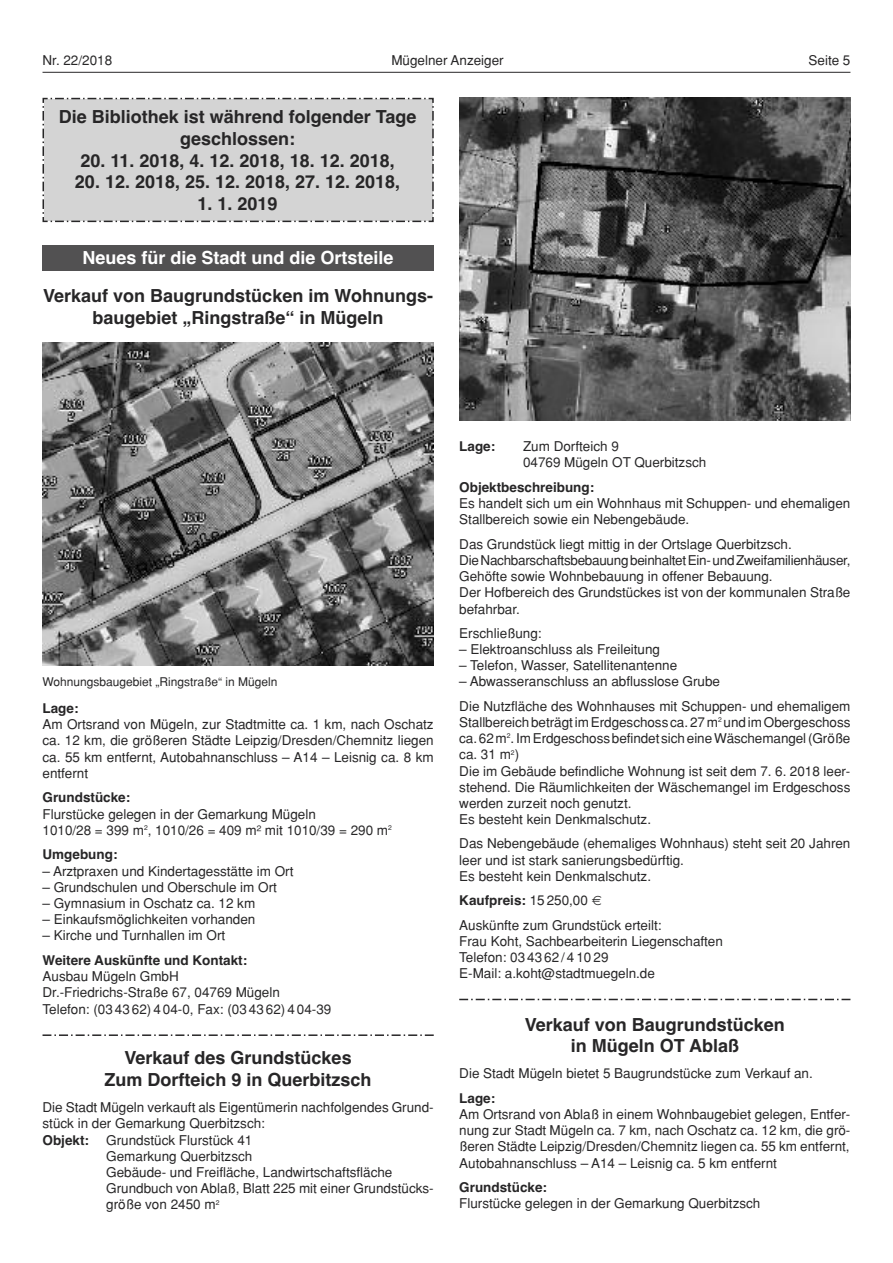
<style>
.page{position:relative;width:893px;height:1263px;background:#fff}
.page>*{position:absolute;margin:0;border:0;box-sizing:border-box;transform-origin:0 0}
.t1{font:700 18px/21.6px "Helvetica";color:#272627;text-align:center}
.t2{font:700 18px "Helvetica";color:#fff}
.t3{font:13.5px/16.2px "Helvetica";color:#272627}
.t4{font:700 13.5px "Helvetica";color:#272627}
.t5{font:12px "Helvetica";color:#272627}
.s1{font-weight:700}
</style>
<div class="page">
<hr style="left:43px;top:72px;width:807px;height:1px;background:#272627">
<svg style="left:43px;top:1034px;width:391px;height:2px"></svg>
<svg style="left:459px;top:999px;width:391px;height:1px"></svg>
<div style="left:43px;top:245px;width:391px;height:25px;background:#525152"></div>
<div style="left:42px;top:97px;width:392px;height:126px;background:#d4d4d4"></div>
<img style="left:43px;top:343px;width:391px;height:322px">
<img style="left:459px;top:98px;width:391px;height:322px">
<p class="t3" style="left:43px;top:52px;width:71px">Nr. 22/2018</p>
<p class="t3" style="left:391px;top:52px;width:114px">Mügelner Anzeiger</p>
<p class="t3" style="left:808px;top:52px;width:43px">Seite 5</p>
<h1 class="t1" style="left:59px;top:106px;width:359px">Die Bibliothek ist während folgender Tage geschlossen:</h1>
<h1 class="t1" style="left:80px;top:149px;width:316px">20. 11. 2018, 4. 12. 2018, 18. 12. 2018,</h1>
<h1 class="t1" style="left:75px;top:171px;width:327px">20. 12. 2018, 25. 12. 2018, 27. 12. 2018,</h1>
<h1 class="t1" style="left:198px;top:193px;width:82px">1. 1. 2019</h1>
<h1 class="t2" style="left:83px;top:247px;width:313px">Neues für die Stadt und die Ortsteile</h1>
<h1 class="t1" style="left:43px;top:285px;width:391px">Verkauf von Baugrundstücken im Wohnungs&shy;baugebiet „Ringstraße“ in Mügeln</h1>
<p class="t5" style="left:43px;top:674px;width:236px">Wohnungsbaugebiet „Ringstraße“ in Mügeln</p>
<p class="t4" style="left:43px;top:700px;width:38px">Lage:</p>
<p class="t3" style="left:43px;top:716px;width:393px;text-align:justify">Am Ortsrand von Mügeln, zur Stadtmitte ca. 1 km, nach Oschatz ca. 12 km, die größeren Städte Leipzig/Dresden/Chemnitz liegen ca. 55 km entfernt, Autobahnanschluss – A14 – Leisnig ca. 8 km entfernt</p>
<p class="t4" style="left:43px;top:790px;width:89px">Grundstücke:</p>
<p class="t3" style="left:43px;top:806px;width:351px">Flurstücke gelegen in der Gemarkung Mügeln<br>1010/28 = 399 m<sup>2</sup>, 1010/26 = 409 m² mit 1010/39 = 290 m<sup>2</sup></p>
<p class="t4" style="left:43px;top:847px;width:76px">Umgebung:</p>
<p class="t3" style="left:43px;top:863px;width:252px">– Arztpraxen und Kindertagesstätte im Ort</p>
<p class="t3" style="left:43px;top:879px;width:236px">– Grundschulen und Oberschule im Ort</p>
<p class="t3" style="left:43px;top:895px;width:214px">– Gymnasium in Oschatz ca. 12 km</p>
<p class="t3" style="left:43px;top:911px;width:214px">– Einkaufsmöglichkeiten vorhanden</p>
<p class="t3" style="left:43px;top:927px;width:184px">– Kirche und Turnhallen im Ort</p>
<p class="t4" style="left:43px;top:952px;width:206px">Weitere Auskünfte und Kontakt:</p>
<p class="t3" style="left:43px;top:968px;width:290px">Ausbau Mügeln GmbH<br>Dr.-Friedrichs-Straße 67, 04769 Mügeln<br>Telefon: (03 43 62) 4 04-0, Fax: (03 43 62) 4 04-39</p>
<h1 class="t1" style="left:105px;top:1047px;width:269px">Verkauf des Grundstückes<br>Zum Dorfteich 9 in Querbitzsch</h1>
<p class="t3" style="left:43px;top:1099px;width:393px">Die Stadt Mügeln verkauft als Eigentümerin nachfolgendes Grund&shy;stück in der Gemarkung Querbitzsch:</p>
<p class="t4" style="left:43px;top:1132px;width:48px">Objekt:</p>
<p class="t3" style="left:106px;top:1132px;width:329px">Grundstück Flurstück 41<br>Gemarkung Querbitzsch<br>Gebäude- und Freifläche, Landwirtschaftsfläche Grundbuch von Ablaß, Blatt 225 mit einer Grundstücks&shy;größe von 2450 m<sup>2</sup></p>
<p class="t4" style="left:459px;top:439px;width:38px">Lage:</p>
<p class="t3" style="left:523px;top:438px;width:185px">Zum Dorfteich 9<br>04769 Mügeln OT Querbitzsch</p>
<p class="t4" style="left:459px;top:479px;width:137px">Objektbeschreibung:</p>
<p class="t3" style="left:459px;top:495px;width:393px">Es handelt sich um ein Wohnhaus mit Schuppen- und ehemaligen<br>Stallbereich sowie ein Nebengebäude.</p>
<p class="t3" style="left:459px;top:536px;width:393px">Das Grundstück liegt mittig in der Ortslage Querbitzsch.<br>DieNachbarschaftsbebauungbeinhaltetEin-undZweifamilienhäuser, Gehöfte sowie Wohnbebauung in offener Bebauung.<br>Der Hofbereich des Grundstückes ist von der kommunalen Straße befahrbar.</p>
<p class="t3" style="left:459px;top:625px;width:84px">Erschließung:</p>
<p class="t3" style="left:459px;top:641px;width:202px">– Elektroanschluss als Freileitung</p>
<p class="t3" style="left:459px;top:657px;width:220px">– Telefon, Wasser, Satellitenantenne</p>
<p class="t3" style="left:459px;top:670px;width:393px;line-height:24.3px">– Abwasseranschluss an abflusslose Grube<br>Die Nutzfläche des Wohnhauses mit Schuppen- und ehemaligem</p>
<p class="t3" style="left:459px;top:714px;width:393px">StallbereichbeträgtimErdgeschoss ca.27m<sup>2</sup> undimObergeschoss ca.62m<sup>2</sup>.ImErdgeschossbefindet sicheineWäschemangel(Größe ca. 31 m<sup>2</sup>)<br>Die im Gebäude befindliche Wohnung ist seit dem 7. 6. 2018 leer&shy;stehend. Die Räumlichkeiten der Wäschemangel im Erdgeschoss werden zurzeit noch genutzt.<br>Es besteht kein Denkmalschutz.</p>
<p class="t3" style="left:459px;top:836px;width:393px">Das Nebengebäude (ehemaliges Wohnhaus) steht seit 20 Jahren leer und ist stark sanierungsbedürftig.<br>Es besteht kein Denkmalschutz.</p>
<p class="t3" style="left:459px;top:889px;width:204px;line-height:24.3px"><span class="s1">Kaufpreis:</span> 15 250,00<br>Auskünfte zum Grundstück erteilt:</p>
<p class="t3" style="left:459px;top:933px;width:265px">Frau Koht, Sachbearbeiterin Liegenschaften<br>Telefon: 03 43 62 / 4 10 29<br>E-Mail: a.koht@stadtmuegeln.de</p>
<h1 class="t1" style="left:525px;top:1013px;width:262px">Verkauf von Baugrundstücken in Mügeln OT Ablaß</h1>
<p class="t3" style="left:459px;top:1065px;width:355px">Die Stadt Mügeln bietet 5 Baugrundstücke zum Verkauf an.</p>
<p class="t4" style="left:459px;top:1090px;width:38px">Lage:</p>
<p class="t3" style="left:459px;top:1106px;width:393px;text-align:justify">Am Ortsrand von Ablaß in einem Wohnbaugebiet gelegen, Entfer&shy;nung zur Stadt Mügeln ca. 7 km, nach Oschatz ca. 12 km, die grö&shy;ßeren Städte Leipzig/Dresden/Chemnitz liegen ca. 55 km entfernt, Autobahnanschluss – A14 – Leisnig ca. 5 km entfernt</p>
<p class="t4" style="left:459px;top:1180px;width:89px">Grundstücke:</p>
<p class="t3" style="left:459px;top:1196px;width:303px">Flurstücke gelegen in der Gemarkung Querbitzsch</p>
</div>
